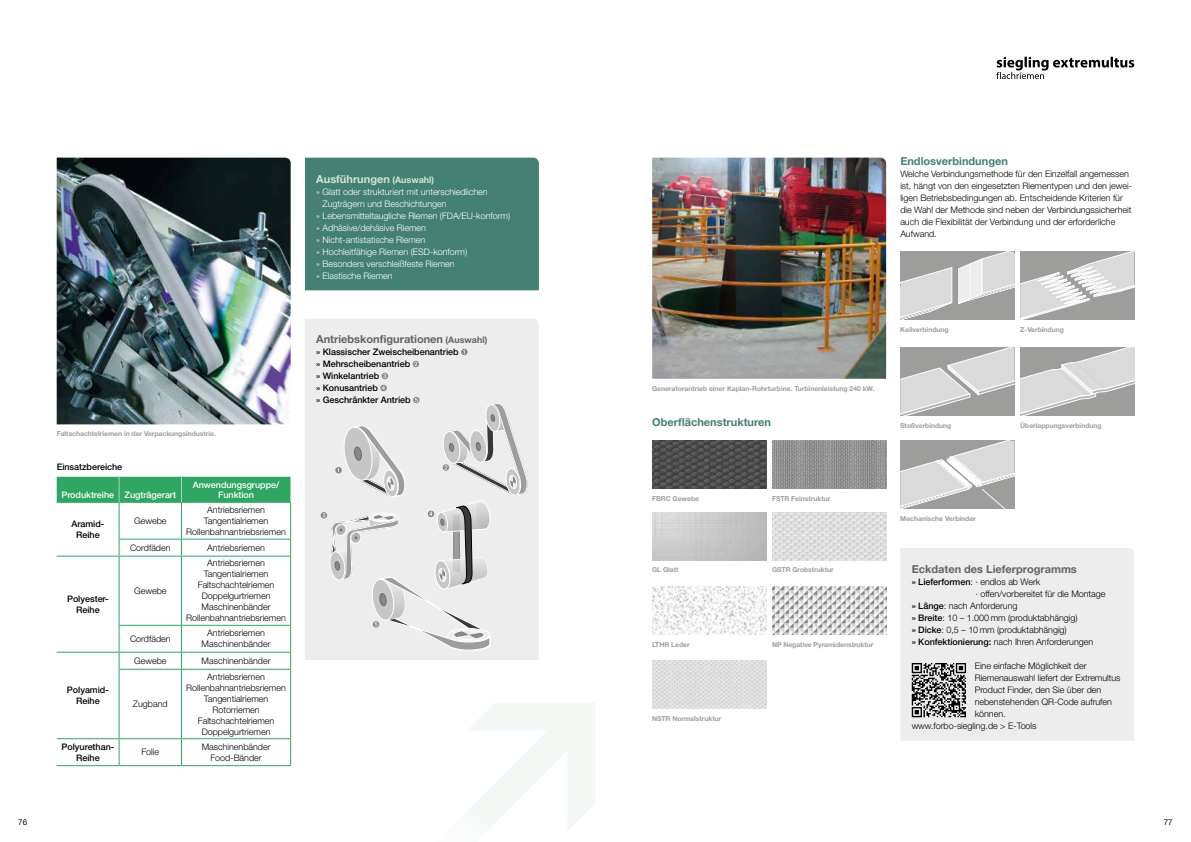
<style>
.page{position:relative;width:1191px;height:842px;background:#fff}
.page>*{position:absolute;margin:0;border:0;box-sizing:border-box;transform-origin:0 0}
.t1{font:700 11px "Helvetica Neue LT Std";color:#646363}
.t2{font:700 11px "Helvetica Neue LT Std";color:#448074}
.t3{font:700 11px "Helvetica Neue LT Std";color:#d0e5d1}
.t4{font:300 9px/11px "Helvetica Neue LT Std";letter-spacing:-.005em;color:#000;text-align:center}
.t5{font:300 9px "Helvetica Neue LT Std";letter-spacing:-.005em;color:#fff}
.t6{font:500 9px/11px "Helvetica Neue LT Std";letter-spacing:-.005em;color:#000;text-align:center}
.t7{font:500 9px/10px "Helvetica Neue LT Std";letter-spacing:-.005em;color:#fff;text-align:center}
.t8{font:8px "Helvetica Neue LT Std";color:#000}
.t9{font:700 6.8px "Helvetica Neue LT Std";letter-spacing:-.005em;color:#9d9d9c}
.s1{font-size:9px}
.s2{font-weight:500}
</style>
<div class="page">
<svg style="left:900px;top:252px;width:114px;height:68px;background:#c0c0c0"></svg>
<svg style="left:900px;top:348px;width:114px;height:68px;background:#bfbfbe"></svg>
<svg style="left:900px;top:441px;width:114px;height:68px;background:#c2c2c2"></svg>
<svg style="left:1020px;top:348px;width:114px;height:68px;background:#c1c1c0"></svg>
<svg style="left:1020px;top:252px;width:114px;height:68px;background:#c1c1c0"></svg>
<img style="left:772px;top:441px;width:114px;height:48px">
<img style="left:652px;top:661px;width:114px;height:48px">
<img style="left:772px;top:587px;width:114px;height:48px">
<img style="left:652px;top:441px;width:114px;height:48px">
<img style="left:652px;top:587px;width:114px;height:48px">
<img style="left:772px;top:512px;width:114px;height:48px">
<img style="left:652px;top:512px;width:114px;height:48px">
<svg style="left:468px;top:703px;width:127px;height:126px"></svg>
<div style="left:305px;top:158px;width:234px;height:132px;background:#448074"></div>
<img style="left:57px;top:158px;width:234px;height:266px">
<hr style="left:119px;top:502px;width:1px;height:37px;background:#2fa762">
<hr style="left:181px;top:502px;width:1px;height:37px;background:#2fa762">
<hr style="left:290px;top:502px;width:1px;height:37px;background:#2fa762">
<hr style="left:119px;top:539px;width:62px;height:1px;background:#2fa762">
<svg style="left:119px;top:539px;width:1px;height:17px"></svg>
<hr style="left:181px;top:539px;width:110px;height:1px;background:#2fa762">
<svg style="left:181px;top:539px;width:1px;height:17px"></svg>
<svg style="left:290px;top:539px;width:1px;height:17px"></svg>
<hr style="left:119px;top:557px;width:1px;height:68px;background:#2fa762">
<hr style="left:181px;top:557px;width:1px;height:68px;background:#2fa762">
<hr style="left:290px;top:556px;width:1px;height:69px;background:#2fa762">
<hr style="left:119px;top:625px;width:62px;height:1px;background:#2fa762">
<hr style="left:181px;top:625px;width:110px;height:1px;background:#2fa762">
<svg style="left:119px;top:625px;width:1px;height:44px"></svg>
<svg style="left:181px;top:625px;width:1px;height:44px"></svg>
<svg style="left:290px;top:625px;width:1px;height:44px"></svg>
<hr style="left:119px;top:669px;width:62px;height:1px;background:#2fa762">
<hr style="left:119px;top:669px;width:1px;height:69px;background:#2fa762">
<hr style="left:181px;top:669px;width:110px;height:1px;background:#2fa762">
<hr style="left:181px;top:669px;width:1px;height:69px;background:#2fa762">
<hr style="left:290px;top:669px;width:1px;height:70px;background:#2fa762">
<svg style="left:119px;top:739px;width:1px;height:26px"></svg>
<svg style="left:181px;top:739px;width:1px;height:26px"></svg>
<svg style="left:290px;top:739px;width:1px;height:26px"></svg>
<hr style="left:57px;top:502px;width:62px;height:1px;background:#2fa762">
<hr style="left:119px;top:502px;width:62px;height:1px;background:#2fa762">
<hr style="left:181px;top:502px;width:110px;height:1px;background:#2fa762">
<hr style="left:57px;top:652px;width:62px;height:1px;background:#2fa762">
<hr style="left:119px;top:652px;width:62px;height:1px;background:#2fa762">
<hr style="left:181px;top:652px;width:110px;height:1px;background:#2fa762">
<div style="left:57px;top:477px;width:234px;height:25px;background:#2fa762"></div>
<hr style="left:57px;top:556px;width:62px;height:1px;background:#2fa762">
<hr style="left:57px;top:738px;width:62px;height:1px;background:#2fa762">
<hr style="left:57px;top:765px;width:62px;height:1px;background:#2fa762">
<hr style="left:119px;top:765px;width:62px;height:1px;background:#2fa762">
<hr style="left:181px;top:765px;width:110px;height:1px;background:#2fa762">
<hr style="left:119px;top:556px;width:62px;height:1px;background:#2fa762">
<hr style="left:181px;top:556px;width:109px;height:1px;background:#2fa762">
<hr style="left:119px;top:738px;width:62px;height:1px;background:#2fa762">
<hr style="left:181px;top:738px;width:109px;height:1px;background:#2fa762">
<div style="left:305px;top:319px;width:234px;height:341px;background:#ededed"></div>
<svg style="left:461px;top:349px;width:6px;height:6px"></svg>
<svg style="left:412px;top:361px;width:7px;height:6px"></svg>
<svg style="left:382px;top:373px;width:6px;height:6px"></svg>
<svg style="left:380px;top:385px;width:7px;height:6px"></svg>
<svg style="left:321px;top:397px;width:208px;height:254px;background:#e0e0e0"></svg>
<div style="left:900px;top:548px;width:234px;height:193px;background:#ededed"></div>
<img style="left:652px;top:158px;width:234px;height:221px">
<svg style="left:996px;top:57px;width:138px;height:22px"></svg>
<svg style="left:911px;top:663px;width:55px;height:54px;background:#787878"></svg>
<p class="t9" style="left:57px;top:429px;width:161px">Faltschachtelriemen in der Verpackungsindustrie.</p>
<p class="t6" style="left:57px;top:462px;width:67px">Einsatzbereiche</p>
<p class="t7" style="left:61px;top:490px;width:116px">Produktreihe Zugträgerart</p>
<p class="t7" style="left:193px;top:480px;width:88px">Anwendungsgruppe/<br>Funktion</p>
<p class="t6" style="left:71px;top:518px;width:34px">Aramid-<br>Reihe</p>
<p class="t4" style="left:134px;top:515px;width:34px">Gewebe</p>
<p class="t4" style="left:186px;top:504px;width:101px">Antriebsriemen<br>Tangentialriemen<br>Rollenbahnantriebsriemen</p>
<p class="t4" style="left:130px;top:542px;width:42px">Cordfäden</p>
<p class="t4" style="left:207px;top:542px;width:59px">Antriebsriemen</p>
<p class="t6" style="left:67px;top:593px;width:43px">Polyester-<br>Reihe</p>
<p class="t6" style="left:67px;top:684px;width:43px">Polyamid-<br>Reihe</p>
<p class="t4" style="left:134px;top:585px;width:34px">Gewebe</p>
<p class="t4" style="left:186px;top:557px;width:101px">Antriebsriemen<br>Tangentialriemen<br>Faltschachtelriemen<br>Doppelgurtriemen<br>Maschinenbänder<br>Rollenbahnantriebsriemen</p>
<p class="t4" style="left:130px;top:633px;width:42px">Cordfäden</p>
<p class="t4" style="left:202px;top:628px;width:70px">Antriebsriemen<br>Maschinenbänder</p>
<p class="t4" style="left:134px;top:655px;width:34px">Gewebe</p>
<p class="t4" style="left:202px;top:655px;width:70px">Maschinenbänder</p>
<p class="t4" style="left:133px;top:698px;width:36px">Zugband</p>
<p class="t4" style="left:186px;top:671px;width:101px">Antriebsriemen<br>Rollenbahnantriebsriemen<br>Tangentialriemen<br>Rotorriemen<br>Faltschachtelriemen<br>Doppelgurtriemen</p>
<p class="t6" style="left:62px;top:741px;width:54px">Polyurethan-<br>Reihe</p>
<p class="t4" style="left:141px;top:746px;width:19px">Folie</p>
<p class="t4" style="left:202px;top:741px;width:70px">Maschinenbänder<br>Food-Bänder</p>
<p class="t3" style="left:316px;top:172px;width:119px">Ausführungen <span class="s1">(Auswahl)</span></p>
<p class="t5" style="left:316px;top:186px;width:173px">» Glatt oder strukturiert mit unterschiedlichen</p>
<p class="t5" style="left:322px;top:198px;width:126px">Zugträgern und Beschichtungen</p>
<p class="t5" style="left:316px;top:210px;width:195px">» Lebensmitteltaugliche Riemen (FDA/EU-konform)</p>
<p class="t5" style="left:316px;top:222px;width:111px">» Adhäsive/dehäsive Riemen</p>
<p class="t5" style="left:316px;top:234px;width:111px">» Nicht-antistatische Riemen</p>
<p class="t5" style="left:316px;top:246px;width:152px">» Hochleitfähige Riemen (ESD-konform)</p>
<p class="t5" style="left:316px;top:258px;width:140px">» Besonders verschleißfeste Riemen</p>
<p class="t5" style="left:316px;top:270px;width:78px">» Elastische Riemen</p>
<p class="t1" style="left:316px;top:332px;width:173px">Antriebskonfigurationen <span class="s1">(Auswahl)</span></p>
<p class="t6" style="left:316px;top:346px;width:144px;line-height:12px;text-align:left">» Klassischer Zweischeibenantrieb » Mehrscheibenantrieb<br>» Winkelantrieb<br>» Konusantrieb<br>» Geschränkter Antrieb</p>
<p class="t2" style="left:900px;top:155px;width:109px">Endlosverbindungen</p>
<p class="t4" style="left:900px;top:168px;width:233px;line-height:12px;text-align:left">Welche Verbindungsmethode für den Einzelfall angemessen ist, hängt von den eingesetzten Riementypen und den jewei&shy;ligen Betriebsbedingungen ab. Entscheidende Kriterien für die Wahl der Methode sind neben der Verbindungssicherheit auch die Flexibilität der Verbindung und der erforderliche Aufwand.</p>
<p class="t9" style="left:652px;top:384px;width:224px">Generatorantrieb einer Kaplan-Rohrturbine. Turbinenleistung 240 kW.</p>
<p class="t2" style="left:652px;top:416px;width:120px">Oberflächenstrukturen</p>
<p class="t9" style="left:900px;top:325px;width:50px">Keilverbindung</p>
<p class="t9" style="left:900px;top:421px;width:53px">Stoßverbindung</p>
<p class="t9" style="left:1020px;top:325px;width:45px">Z-Verbindung</p>
<p class="t9" style="left:1020px;top:421px;width:83px">Überlappungsverbindung</p>
<p class="t9" style="left:652px;top:494px;width:48px">FBRC Gewebe</p>
<p class="t9" style="left:772px;top:494px;width:60px">FSTR Feinstruktur</p>
<p class="t9" style="left:900px;top:514px;width:77px">Mechanische Verbinder</p>
<p class="t9" style="left:652px;top:566px;width:28px">GL Glatt</p>
<p class="t9" style="left:652px;top:640px;width:39px">LTHR Leder</p>
<p class="t9" style="left:652px;top:714px;width:71px">NSTR Normalstruktur</p>
<p class="t9" style="left:772px;top:566px;width:63px">GSTR Grobstruktur</p>
<p class="t9" style="left:772px;top:640px;width:103px">NP Negative Pyramidenstruktur</p>
<p class="t1" style="left:911px;top:563px;width:167px">Eckdaten des Lieferprogramms</p>
<p class="t4" style="left:911px;top:576px;width:130px"><span class="s2">» Lieferformen</span>: · endlos ab Werk</p>
<p class="t4" style="left:975px;top:588px;width:131px">· offen/vorbereitet für die Montage</p>
<p class="t4" style="left:911px;top:600px;width:107px"><span class="s2">» Länge</span>: nach Anforderung</p>
<p class="t4" style="left:911px;top:612px;width:167px"><span class="s2">» Breite</span>: 10 – 1.000 mm (produktabhängig)</p>
<p class="t4" style="left:911px;top:624px;width:157px"><span class="s2">» Dicke</span>: 0,5 – 10 mm (produktabhängig)</p>
<p class="t4" style="left:911px;top:636px;width:183px"><span class="s2">» Konfektionierung:</span> nach Ihren Anforderungen</p>
<p class="t4" style="left:974px;top:660px;width:113px">Eine einfache Möglichkeit der</p>
<p class="t4" style="left:974px;top:672px;width:147px">Riemenauswahl liefert der Extremultus</p>
<p class="t4" style="left:974px;top:684px;width:128px">Product Finder, den Sie über den</p>
<p class="t4" style="left:974px;top:696px;width:139px">nebenstehenden QR-Code aufrufen</p>
<p class="t4" style="left:974px;top:708px;width:32px">können.</p>
<p class="t4" style="left:911px;top:720px;width:126px">www.forbo-siegling.de &gt; E-Tools</p>
<p class="t8" style="left:18px;top:817px;width:10px">76</p>
<p class="t8" style="left:1163px;top:817px;width:10px">77</p>
</div>
